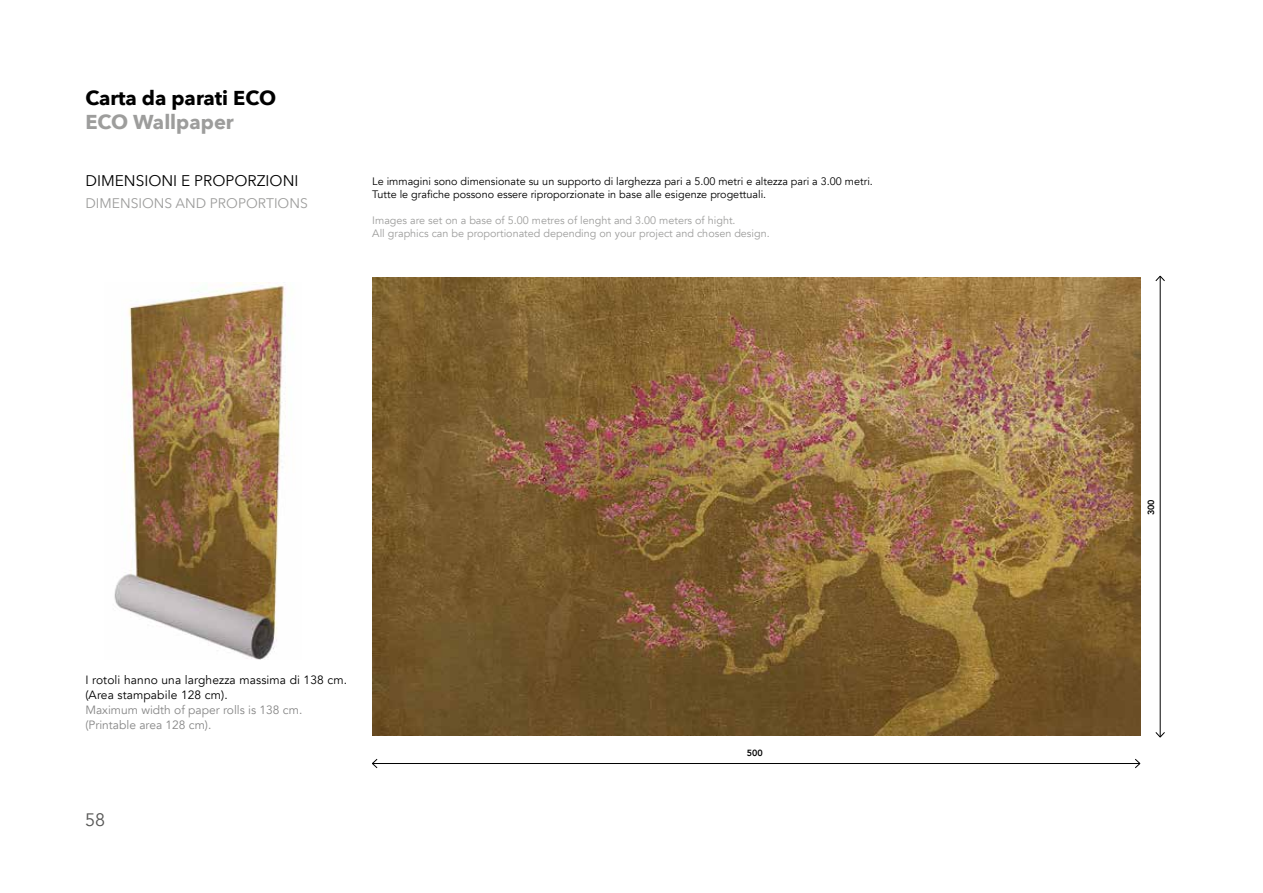
<style>
.page{position:relative;width:1263px;height:893px;background:#fff}
.page>*{position:absolute;margin:0;border:0;box-sizing:border-box;transform-origin:0 0}
.t1{font:700 20.1px "Avenir Next";color:#000}
.t2{font:700 20.1px "Avenir Next";color:#9d9d9c}
.t3{font:18px "Avenir";color:#575756}
.t4{font:15.45px "Avenir Next";color:#000}
.t5{font:13.95px "Avenir Next";color:#9d9d9c}
.t6{font:12px/15px "Avenir";letter-spacing:.01em;color:#000}
.t7{font:12px/15px "Avenir";color:#878787}
.t8{font:10.8px/12.9px "Avenir";color:#000}
.t9{font:10.8px/12.9px "Avenir";color:#9d9d9c}
.t10{font:800 9px "Avenir";color:#000}
</style>
<div class="page">
<img style="left:372px;top:277px;width:768px;height:459px">
<hr style="left:1160px;top:276px;width:1px;height:461px;background:#000">
<svg style="left:1155px;top:276px;width:10px;height:5px"></svg>
<svg style="left:1155px;top:732px;width:10px;height:5px"></svg>
<hr style="left:372px;top:763px;width:768px;height:1px;background:#000">
<svg style="left:1135px;top:759px;width:5px;height:9px"></svg>
<svg style="left:372px;top:759px;width:5px;height:9px"></svg>
<img style="left:114px;top:283px;width:172px;height:377px">
<h1 class="t1" style="left:85px;top:81px;width:192px">Carta da parati ECO</h1>
<h1 class="t2" style="left:85px;top:105px;width:150px">ECO Wallpaper</h1>
<h3 class="t4" style="left:85px;top:168px;width:215px">DIMENSIONI E PROPORZIONI</h3>
<p class="t5" style="left:85px;top:191px;width:224px">DIMENSIONS AND PROPORTIONS</p>
<p class="t8" style="left:372px;top:175px;width:502px">Le immagini sono dimensionate su un supporto di larghezza pari a 5.00 metri e altezza pari a 3.00 metri.<br>Tutte le grafiche possono essere riproporzionate in base alle esigenze progettuali.</p>
<p class="t9" style="left:372px;top:214px;width:399px">Images are set on a base of 5.00 metres of lenght and 3.00 meters of hight.<br>All graphics can be proportionated depending on your project and chosen design.</p>
<p class="t6" style="left:85px;top:673px;width:263px">I rotoli hanno una larghezza massima di 138 cm. (Area stampabile 128 cm).</p>
<p class="t7" style="left:85px;top:703px;width:218px">Maximum width of paper rolls is 138 cm. (Printable area 128 cm).</p>
<h2 class="t3" style="left:85px;top:809px;width:22px">58</h2>
<p class="t10" style="left:747px;top:745px;width:17px">500</p>
<p class="t10" style="left:1144px;top:515px;width:17px;rotate:-90deg">300</p>
</div>
